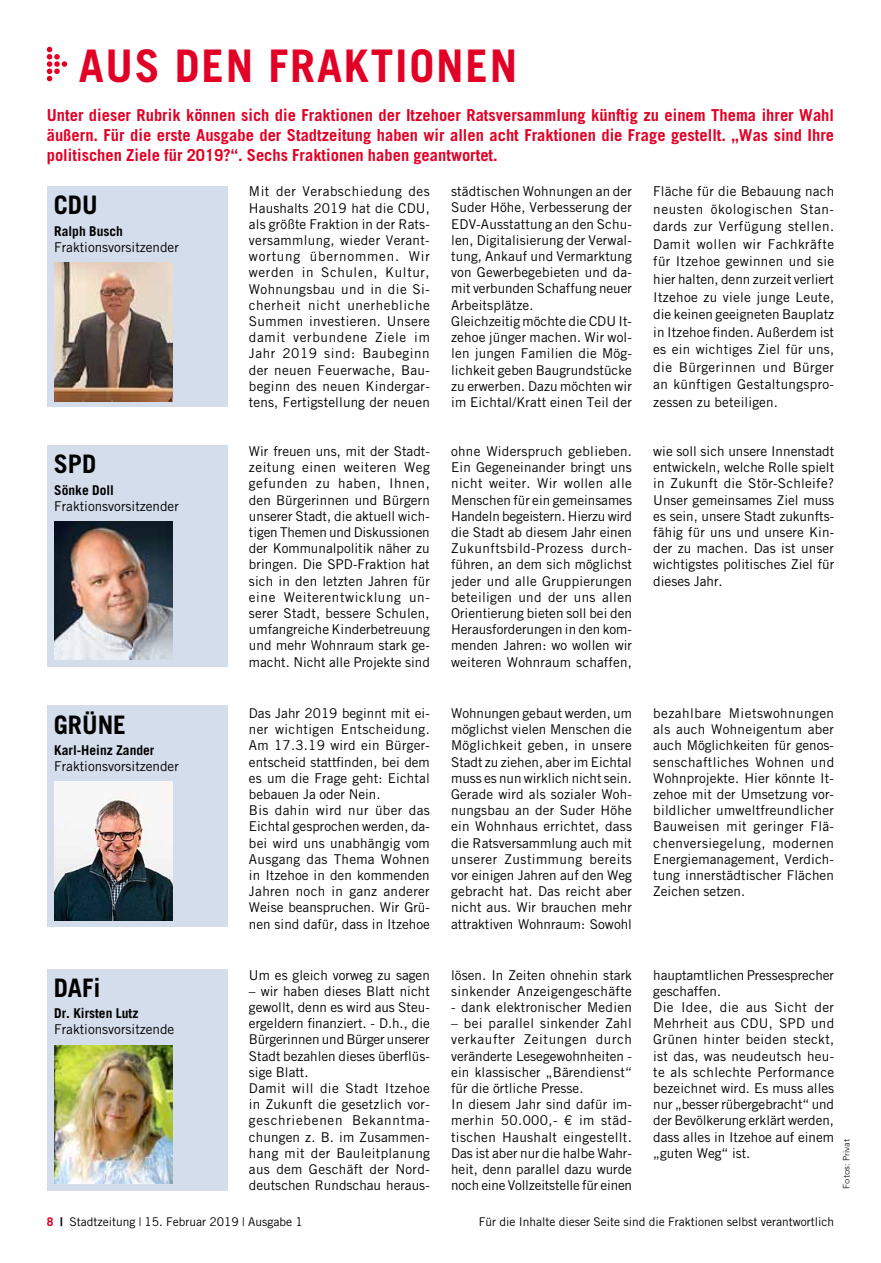
<style>
.page{position:relative;width:881px;height:1263px;background:#fff}
.page>*{position:absolute;margin:0;border:0;box-sizing:border-box;transform-origin:0 0}
.t1{font:700 45px "Trade Gothic LT";letter-spacing:.04em;color:#e20026}
.t2{font:700 25.5px "Trade Gothic LT";color:#000}
.t3{font:700 16.5px/19.8px "Trade Gothic LT";color:#e20026;text-align:justify}
.t4{font:13.5px/16.2px "Trade Gothic LT";letter-spacing:.005em;color:#000;text-align:justify}
.t5{font:13.5px/16.2px "Trade Gothic LT";letter-spacing:.025em;color:#000}
.t6{font:700 13.5px "Trade Gothic LT";color:#000}
.t7{font:12px "Trade Gothic LT";color:#000}
.t8{font:300 9px "Avenir LT";color:#000}
.s1{font-weight:700;color:#e20026}
.s2{font-weight:700}
</style>
<div class="page">
<div style="left:47px;top:187px;width:180px;height:220px;background:#d4ddeb"></div>
<img style="left:54px;top:263px;width:118px;height:139px">
<div style="left:47px;top:445px;width:180px;height:221px;background:#d4ddeb"></div>
<img style="left:54px;top:521px;width:118px;height:138px">
<div style="left:47px;top:706px;width:180px;height:221px;background:#d4ddeb"></div>
<img style="left:54px;top:782px;width:118px;height:139px">
<div style="left:47px;top:969px;width:180px;height:221px;background:#d4ddeb"></div>
<img style="left:54px;top:1045px;width:118px;height:138px">
<svg style="left:47px;top:47px;width:20px;height:34px"></svg>
<h1 class="t1" style="left:79px;top:38px;width:440px">aus den fraktionen</h1>
<p class="t3" style="left:47px;top:105px;width:788px">Unter dieser Rubrik können sich die Fraktionen der Itzehoer Ratsversammlung künftig zu einem Thema ihrer Wahl äußern. Für die erste Ausgabe der Stadtzeitung haben wir allen acht Fraktionen die Frage gestellt. „Was sind Ihre politischen Ziele für 2019?“. Sechs Fraktionen haben geantwortet.</p>
<h2 class="t2" style="left:54px;top:189px;width:42px">CDU</h2>
<p class="t6" style="left:54px;top:223px;width:70px">Ralph Busch</p>
<p class="t4" style="left:54px;top:239px;width:126px">Fraktionsvorsitzender</p>
<h2 class="t2" style="left:54px;top:448px;width:44px">SPD</h2>
<p class="t6" style="left:54px;top:482px;width:61px">Sönke Doll</p>
<p class="t4" style="left:54px;top:498px;width:126px">Fraktionsvorsitzender</p>
<h2 class="t2" style="left:54px;top:709px;width:15px">GRÜNE</h2>
<p class="t6" style="left:54px;top:742px;width:102px">Karl-Heinz Zander</p>
<p class="t4" style="left:54px;top:758px;width:126px">Fraktionsvorsitzender</p>
<p class="t4" style="left:249px;top:183px;width:182px">Mit der Verabschiedung des Haushalts 2019 hat die CDU, als größte Fraktion in der Rats&shy;versammlung, wieder Verant&shy;wortung übernommen. Wir werden in Schulen, Kultur, Wohnungsbau und in die Si&shy;cherheit nicht unerhebliche Summen investieren. Unsere damit verbundene Ziele im Jahr 2019 sind: Baubeginn der neuen Feuerwache, Bau&shy;beginn des neuen Kindergar&shy;tens, Fertigstellung der neuen</p>
<p class="t4" style="left:451px;top:183px;width:182px;text-align:left">städtischen Wohnungen an der<br>Suder Höhe, Verbesserung der<br>EDV-Ausstattung an den Schu&shy;len, Digitalisierung der Verwal&shy;tung, Ankauf und Vermarktung von Gewerbegebieten und da&shy;mit verbunden Schaffung neuer<br>Arbeitsplätze.<br>Gleichzeitig möchte die CDU It&shy;zehoe jünger machen. Wir wol&shy;len jungen Familien die Mög&shy;lichkeit geben Baugrundstücke zu erwerben. Dazu möchten wir im Eichtal/Kratt einen Teil der</p>
<p class="t4" style="left:653px;top:182px;width:182px;line-height:17.5px">Fläche für die Bebauung nach neusten ökologischen Stan&shy;dards zur Verfügung stellen.<br>Damit wollen wir Fachkräfte für Itzehoe gewinnen und sie hier halten, denn zurzeit verliert Itzehoe zu viele junge Leute, die keinen geeigneten Bauplatz in Itzehoe finden. Außerdem ist es ein wichtiges Ziel für uns, die Bürgerinnen und Bürger an künftigen Gestaltungspro&shy;zessen zu beteiligen.</p>
<p class="t4" style="left:249px;top:443px;width:182px">Wir freuen uns, mit der Stadt&shy;zeitung einen weiteren Weg gefunden zu haben, Ihnen, den Bürgerinnen und Bürgern unserer Stadt, die aktuell wich&shy;tigen Themen und Diskussionen der Kommunalpolitik näher zu bringen. Die SPD-Fraktion hat sich in den letzten Jahren für eine Weiterentwicklung un&shy;serer Stadt, bessere Schulen, umfangreiche Kinderbetreuung und mehr Wohnraum stark ge&shy;macht. Nicht alle Projekte sind</p>
<p class="t4" style="left:451px;top:443px;width:182px">ohne Widerspruch geblieben.<br>Ein Gegeneinander bringt uns nicht weiter. Wir wollen alle Menschen für ein gemeinsames Handeln begeistern. Hierzu wird die Stadt ab diesem Jahr einen Zukunftsbild-Prozess durch&shy;führen, an dem sich möglichst jeder und alle Gruppierungen beteiligen und der uns allen Orientierung bieten soll bei den Herausforderungen in den kom&shy;menden Jahren: wo wollen wir weiteren Wohnraum schaffen,</p>
<p class="t4" style="left:653px;top:443px;width:182px">wie soll sich unsere Innenstadt entwickeln, welche Rolle spielt in Zukunft die Stör-Schleife?<br>Unser gemeinsames Ziel muss es sein, unsere Stadt zukunfts&shy;fähig für uns und unsere Kin&shy;der zu machen. Das ist unser wichtigstes politisches Ziel für dieses Jahr.</p>
<p class="t4" style="left:249px;top:705px;width:182px;text-align:left">Das Jahr 2019 beginnt mit ei&shy;ner wichtigen Entscheidung.<br>Am 17.3.19 wird ein Bürger&shy;entscheid stattfinden, bei dem es um die Frage geht: Eichtal bebauen Ja oder Nein.<br>Bis dahin wird nur über das<br>Eichtal gesprochen werden, da&shy;bei wird uns unabhängig vom<br>Ausgang das Thema Wohnen in Itzehoe in den kommenden<br>Jahren noch in ganz anderer<br>Weise beanspruchen. Wir Grü&shy;nen sind dafür, dass in Itzehoe</p>
<p class="t4" style="left:451px;top:705px;width:182px">Wohnungen gebaut werden, um möglichst vielen Menschen die Möglichkeit geben, in unsere Stadt zu ziehen, aber im Eichtal muss es nun wirklich nicht sein.<br>Gerade wird als sozialer Woh&shy;nungsbau an der Suder Höhe ein Wohnhaus errichtet, dass die Ratsversammlung auch mit unserer Zustimmung bereits vor einigen Jahren auf den Weg gebracht hat. Das reicht aber nicht aus. Wir brauchen mehr attraktiven Wohnraum: Sowohl</p>
<p class="t4" style="left:653px;top:705px;width:182px">bezahlbare Mietswohnungen als auch Wohneigentum aber auch Möglichkeiten für genos&shy;senschaftliches Wohnen und Wohnprojekte. Hier könnte It&shy;zehoe mit der Umsetzung vor&shy;bildlicher umweltfreundlicher Bauweisen mit geringer Flä&shy;chenversiegelung, modernen Energiemanagement, Verdich&shy;tung innerstädtischer Flächen Zeichen setzen.</p>
<h2 class="t2" style="left:54px;top:972px;width:48px">DAFi</h2>
<p class="t6" style="left:54px;top:1005px;width:85px">Dr. Kirsten Lutz</p>
<p class="t4" style="left:54px;top:1021px;width:121px">Fraktionsvorsitzende</p>
<p class="t4" style="left:249px;top:966px;width:182px">Um es gleich vorweg zu sagen</p>
<p class="t4" style="left:249px;top:983px;width:182px;text-align:left">– wir haben dieses Blatt nicht gewollt, denn es wird aus Steu&shy;ergeldern finanziert. - D.h., die<br>Bürgerinnen und Bürger unserer<br>Stadt bezahlen dieses überflüs&shy;sige Blatt.<br>Damit will die Stadt Itzehoe in Zukunft die gesetzlich vor&shy;geschriebenen Bekanntma&shy;chungen z. B. im Zusammen&shy;hang mit der Bauleitplanung aus dem Geschäft der Nord&shy;deutschen Rundschau heraus-</p>
<p class="t5" style="left:451px;top:966px;width:182px">lösen. In Zeiten ohnehin stark sinkender Anzeigengeschäfte</p>
<p class="t4" style="left:451px;top:999px;width:182px">- dank elektronischer Medien</p>
<p class="t4" style="left:451px;top:1015px;width:182px;text-align:left">– bei parallel sinkender Zahl verkaufter Zeitungen durch veränderte Lesegewohnheiten - ein klassischer „Bärendienst“ für die örtliche Presse.<br>In diesem Jahr sind dafür im&shy;merhin 50.000,- € im städ&shy;tischen Haushalt eingestellt.<br>Das ist aber nur die halbe Wahr&shy;heit, denn parallel dazu wurde noch eine Vollzeitstelle für einen</p>
<p class="t4" style="left:653px;top:966px;width:182px;text-align:left">hauptamtlichen Pressesprecher geschaffen.<br>Die Idee, die aus Sicht der<br>Mehrheit aus CDU, SPD und<br>Grünen hinter beiden steckt, ist das, was neudeutsch heu&shy;te als schlechte Performance bezeichnet wird. Es muss alles nur „besser rübergebracht“ und der Bevölkerung erklärt werden, dass alles in Itzehoe auf einem „guten Weg“ ist.</p>
<p class="t8" style="left:840px;top:1189px;width:51px;rotate:-90deg">Fotos: Privat</p>
<p class="t7" style="left:47px;top:1214px;width:257px"><span class="s1">8</span> <span class="s2">|</span> Stadtzeitung | 15. Februar 2019 | Ausgabe 1</p>
<p class="t7" style="left:478px;top:1214px;width:356px">Für die Inhalte dieser Seite sind die Fraktionen selbst verantwortlich</p>
</div>
